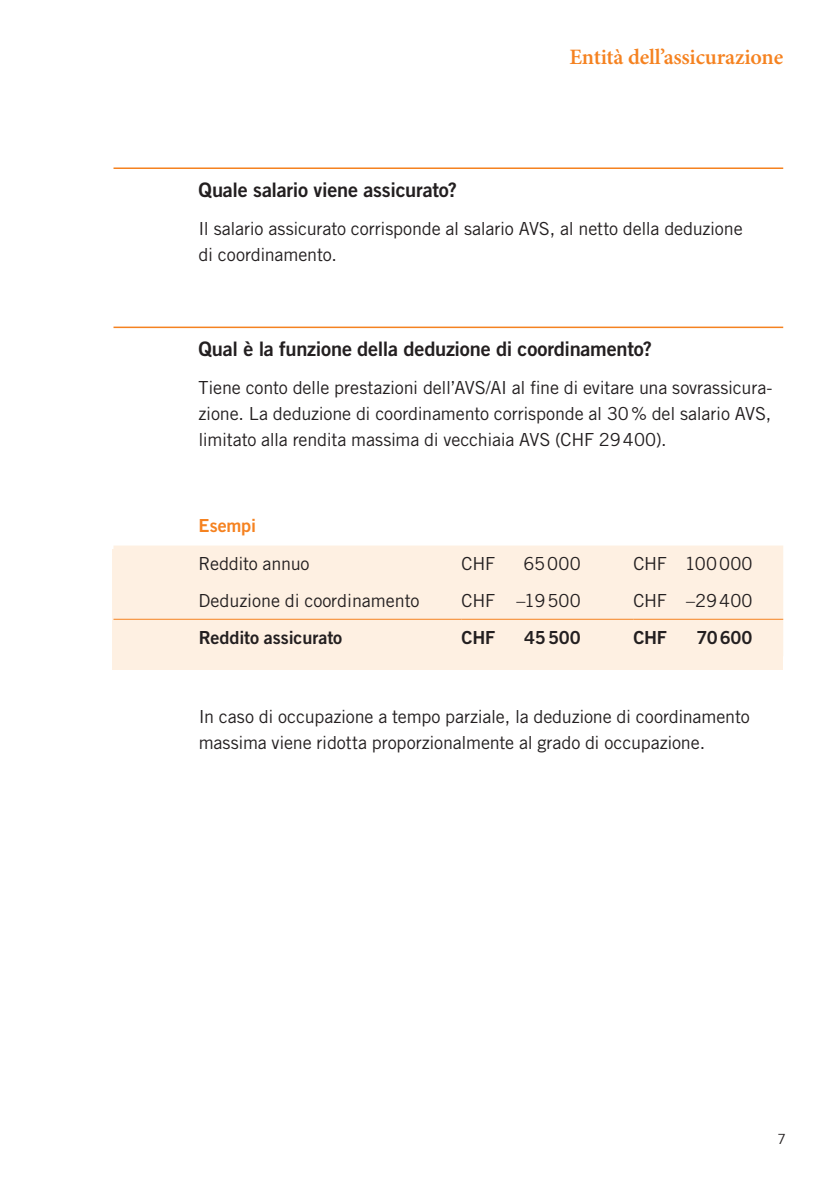
<style>
.page{position:relative;width:840px;height:1191px;background:#fff}
.page>*{position:absolute;margin:0;border:0;box-sizing:border-box;transform-origin:0 0}
.t1{font:600 22px "Minion Pro";letter-spacing:-.01em;color:#f58220}
.t2{font:20px "Trade Gothic LT Bold Two";letter-spacing:-.015em;color:#231f20}
.t3{font:20px "Trade Gothic LT Std Bd 2";letter-spacing:-.015em;color:#231f20}
.t4{font:18px/26px "Trade Gothic LT Std";letter-spacing:-.01em;color:#231f20}
.t5{font:18px "Trade Gothic LT Std Bd 2";letter-spacing:-.005em;color:#231f20}
.t6{font:18px "Trade Gothic LT Std";letter-spacing:.015em;color:#231f20}
.t7{font:18px "Trade Gothic LT Std Bd 2";letter-spacing:-.01em;color:#f58220}
.t8{font:14px "Trade Gothic LT Std";color:#231f20}
</style>
<div class="page">
<div style="left:112px;top:549px;width:670px;height:121px;background:#fef0e2"></div>
<hr style="left:113px;top:167px;width:669px;height:2px;background:#f58220">
<hr style="left:113px;top:326px;width:669px;height:2px;background:#f58220">
<svg style="left:113px;top:545px;width:669px;height:74px"></svg>
<hr style="left:113px;top:619px;width:348px;height:1px;background:#f58220">
<hr style="left:461px;top:619px;width:172px;height:1px;background:#f58220">
<hr style="left:633px;top:619px;width:149px;height:1px;background:#f58220">
<p class="t1" style="left:569px;top:42px;width:215px">Entità dell’assicurazione</p>
<p class="t3" style="left:198px;top:178px;width:259px">Quale salario viene assicurato?</p>
<p class="t4" style="left:198px;top:215px;width:545px">Il salario assicurato corrisponde al salario AVS, al netto della deduzione di coordinamento.</p>
<p class="t2" style="left:198px;top:337px;width:454px">Qual è la funzione della deduzione di coordinamento?</p>
<p class="t4" style="left:198px;top:374px;width:575px;text-align:justify">Tiene conto delle prestazioni dell’AVS/AI al fine di evitare una sovrassicura&shy;zione. La deduzione di coordinamento corrisponde al 30% del salario AVS, limitato alla rendita massima di vecchiaia AVS (CHF 29400).</p>
<p class="t7" style="left:198px;top:514px;width:59px">Esempi</p>
<p class="t4" style="left:198px;top:551px;width:112px">Reddito annuo</p>
<p class="t4" style="left:461px;top:551px;width:35px">CHF</p>
<p class="t4" style="left:523px;top:551px;width:59px">65000</p>
<p class="t6" style="left:633px;top:553px;width:121px">CHF 100000</p>
<p class="t4" style="left:198px;top:587px;width:222px">Deduzione di coordinamento</p>
<p class="t4" style="left:461px;top:587px;width:121px">CHF –19500</p>
<p class="t4" style="left:633px;top:587px;width:121px">CHF –29400</p>
<p class="t5" style="left:198px;top:626px;width:145px">Reddito assicurato</p>
<p class="t5" style="left:461px;top:626px;width:35px">CHF</p>
<p class="t5" style="left:524px;top:626px;width:58px">45500</p>
<p class="t5" style="left:633px;top:626px;width:35px">CHF</p>
<p class="t5" style="left:696px;top:626px;width:58px">70600</p>
<p class="t4" style="left:198px;top:703px;width:552px">In caso di occupazione a tempo parziale, la deduzione di coordinamento massima viene ridotta proporzionalmente al grado di occupazione.</p>
<p class="t8" style="left:777px;top:1131px;width:10px">7</p>
</div>
